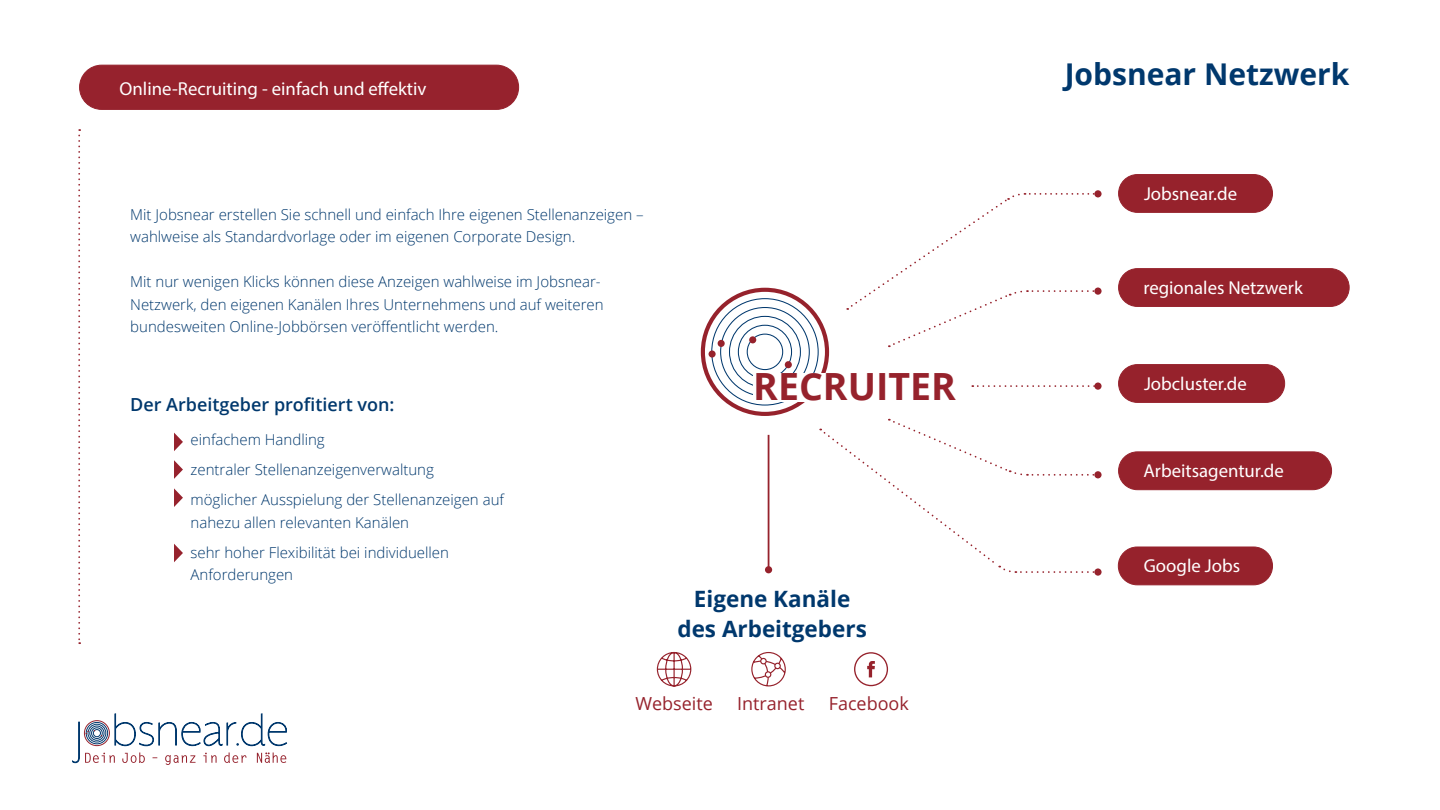
<style>
.page{position:relative;width:1440px;height:810px;background:#fff}
.page>*{position:absolute;margin:0;border:0;box-sizing:border-box;transform-origin:0 0}
.t1{font:700 37.5px "Open Sans";color:#96222c}
.t2{font:700 30px "Open Sans";color:#00386d}
.t3{font:700 22.5px/30px "Open Sans";color:#00386d;text-align:center}
.t4{font:18.75px "Myriad Pro";color:#fff}
.t5{font:600 18px "Open Sans";color:#00386d}
.t6{font:18px "Open Sans";color:#96222c}
.t7{font:300 15px/22.5px "Open Sans";color:#00386d}
</style>
<div class="page">
<svg style="left:72px;top:713px;width:215px;height:52px"></svg>
<svg style="left:78px;top:129px;width:2px;height:515px"></svg>
<div style="left:80px;top:65px;width:439px;height:44px;background:#96222d;border-radius:22px"></div>
<div style="left:79px;top:65px;width:440px;height:45px;border:1px solid #96222d;border-radius:22px"></div>
<svg style="left:174px;top:433px;width:9px;height:18px"></svg>
<svg style="left:174px;top:460px;width:9px;height:19px"></svg>
<svg style="left:174px;top:488px;width:9px;height:19px"></svg>
<svg style="left:174px;top:544px;width:9px;height:18px"></svg>
<div style="left:701px;top:288px;width:128px;height:128px;border:4px solid #96222c;border-radius:50%"></div>
<div style="left:738px;top:325px;width:54px;height:54px;border:1px solid #00386d;border-radius:50%"></div>
<div style="left:747px;top:334px;width:36px;height:36px;border:1px solid #00386d;border-radius:50%"></div>
<div style="left:718px;top:340px;width:7px;height:7px;background:#96222c;border-radius:50%"></div>
<div style="left:709px;top:350px;width:7px;height:8px;background:#96222c;border-radius:50%"></div>
<div style="left:749px;top:336px;width:7px;height:7px;background:#96222c;border-radius:50%"></div>
<div style="left:785px;top:361px;width:7px;height:7px;background:#96222c;border-radius:50%"></div>
<div style="left:753px;top:373px;width:172px;height:29px;background:#fff"></div>
<div style="left:1094px;top:190px;width:8px;height:7px;background:#96222c;border-radius:50%"></div>
<svg style="left:847px;top:192px;width:252px;height:155px"></svg>
<div style="left:1094px;top:288px;width:8px;height:7px;background:#96222c;border-radius:50%"></div>
<svg style="left:972px;top:385px;width:122px;height:2px"></svg>
<div style="left:1094px;top:383px;width:8px;height:7px;background:#96222c;border-radius:50%"></div>
<svg style="left:1094px;top:568px;width:8px;height:8px"></svg>
<svg style="left:820px;top:419px;width:279px;height:155px"></svg>
<div style="left:1094px;top:471px;width:8px;height:7px;background:#96222c;border-radius:50%"></div>
<div style="left:1119px;top:175px;width:154px;height:37px;background:#96222c;border-radius:19px"></div>
<div style="left:1118px;top:174px;width:155px;height:39px;border:1px solid #96222c;border-radius:19px"></div>
<div style="left:1119px;top:269px;width:230px;height:37px;background:#96222c;border-radius:19px"></div>
<div style="left:1118px;top:268px;width:231px;height:39px;border:1px solid #96222c;border-radius:19px"></div>
<div style="left:1119px;top:365px;width:166px;height:37px;background:#96222c;border-radius:19px"></div>
<div style="left:1118px;top:364px;width:167px;height:39px;border:1px solid #96222c;border-radius:19px"></div>
<div style="left:1119px;top:452px;width:213px;height:38px;background:#96222c;border-radius:19px"></div>
<div style="left:1118px;top:452px;width:214px;height:38px;border:1px solid #96222c;border-radius:19px"></div>
<div style="left:1118px;top:547px;width:155px;height:38px;background:#96222c;border-radius:19px"></div>
<div style="left:1118px;top:547px;width:155px;height:38px;border:1px solid #96222c;border-radius:19px"></div>
<hr style="left:768px;top:435px;width:1px;height:135px;background:#96222c">
<div style="left:765px;top:566px;width:7px;height:7px;background:#96222c;border-radius:50%"></div>
<svg style="left:656px;top:651px;width:36px;height:36px"></svg>
<svg style="left:751px;top:652px;width:35px;height:35px"></svg>
<div style="left:760px;top:658px;width:7px;height:6px;border:1px solid #96222c;border-radius:50%"></div>
<div style="left:854px;top:652px;width:34px;height:34px;border:1px solid #96222c;border-radius:50%"></div>
<svg style="left:867px;top:661px;width:8px;height:16px"></svg>
<p class="t4" style="left:120px;top:77px;width:308px">Online-Recruiting - einfach und effektiv</p>
<p class="t7" style="left:130px;top:202px;width:515px">Mit Jobsnear erstellen Sie schnell und einfach Ihre eigenen Stellenanzeigen – wahlweise als Standardvorlage oder im eigenen Corporate Design.</p>
<p class="t7" style="left:130px;top:270px;width:475px">Mit nur wenigen Klicks können diese Anzeigen wahlweise im Jobsnear-<br>Netzwerk, den eigenen Kanälen Ihres Unternehmens und auf weiteren bundesweiten Online-Jobbörsen veröffentlicht werden.</p>
<p class="t5" style="left:130px;top:393px;width:266px">Der Arbeitgeber profitiert von:</p>
<p class="t7" style="left:191px;top:425px;width:315px;line-height:30px">einfachem Handling<br>zentraler Stellenanzeigenverwaltung möglicher Ausspielung der Stellenanzeigen auf</p>
<p class="t7" style="left:191px;top:507px;width:260px;line-height:30px">nahezu allen relevanten Kanälen<br>sehr hoher Flexibilität bei individuellen</p>
<p class="t7" style="left:191px;top:563px;width:104px">Anforderungen</p>
<h1 class="t1" style="left:753px;top:360px;width:204px">RECRUITER</h1>
<h3 class="t3" style="left:677px;top:584px;width:191px">Eigene Kanäle des Arbeitgebers</h3>
<p class="t6" style="left:635px;top:691px;width:79px">Webseite</p>
<p class="t6" style="left:737px;top:691px;width:69px">Intranet</p>
<p class="t6" style="left:829px;top:691px;width:82px">Facebook</p>
<h2 class="t2" style="left:1065px;top:53px;width:286px">Jobsnear Netzwerk</h2>
<p class="t4" style="left:1144px;top:182px;width:95px">Jobsnear.de</p>
<p class="t4" style="left:1143px;top:276px;width:161px">regionales Netzwerk</p>
<p class="t4" style="left:1144px;top:372px;width:104px">Jobcluster.de</p>
<p class="t4" style="left:1143px;top:459px;width:142px">Arbeitsagentur.de</p>
<p class="t4" style="left:1144px;top:555px;width:98px">Google Jobs</p>
</div>
